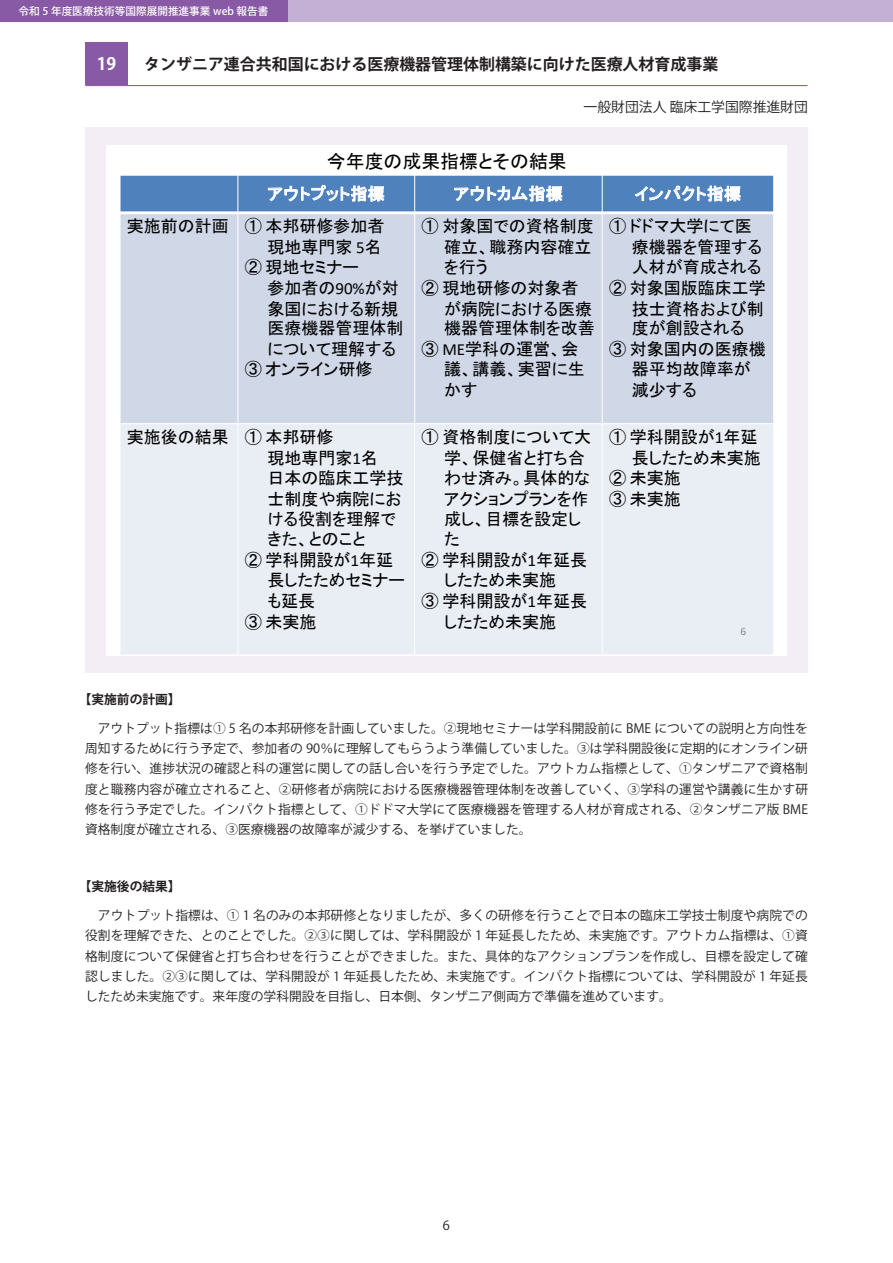
<style>
.page{position:relative;width:893px;height:1263px;background:#fff}
.page>*{position:absolute;margin:0;border:0;box-sizing:border-box;transform-origin:0 0}
.t1{font:18.9px "MS P Gothic";color:#000}
.t2{font:16.95px "MS P Gothic";color:#000}
.t3{font:700 16.95px "Koz Go Pr 6 N";color:#fff}
.t4{font:16.65px "MS P Gothic";letter-spacing:.02em;color:#fff}
.t5{font:700 15.9px "Koz Go Pr 6 N";color:#231f20}
.t6{font:13.8px "Koz Go Pr 6 N";color:#231f20}
.t7{font:12.75px/20.2px "Koz Go Pr 6 N";color:#231f20;text-align:justify}
.t8{font:700 12.75px "Koz Go Pr 6 N";color:#231f20}
.t9{font:11.4px "Calibri";color:#898989}
.t10{font:500 10.65px "Koz Go Pr 6 N";color:#fff}
.s1{font-family:"Calibri"}
</style>
<div class="page">
<div style="left:0;top:0;width:893px;height:21px;background:#c4b0d4"></div>
<div style="left:86px;top:128px;width:722px;height:545px;background:#f3eef6"></div>
<div style="left:0;top:0;width:287px;height:21px;background:#8859a4"></div>
<hr style="left:85px;top:85px;width:723px;height:1px;background:#8859a4">
<div style="left:85px;top:43px;width:43px;height:42px;background:#8859a4"></div>
<div style="left:107px;top:145px;width:680px;height:510px;background:#fff"></div>
<div style="left:120px;top:175px;width:118px;height:38px;background:#4f81bd"></div>
<div style="left:238px;top:175px;width:177px;height:38px;background:#4f81bd"></div>
<div style="left:415px;top:175px;width:187px;height:38px;background:#4f81bd"></div>
<div style="left:602px;top:175px;width:172px;height:38px;background:#4f81bd"></div>
<div style="left:120px;top:213px;width:118px;height:211px;background:#d0d8e8"></div>
<div style="left:238px;top:213px;width:177px;height:211px;background:#d0d8e8"></div>
<div style="left:415px;top:213px;width:187px;height:211px;background:#d0d8e8"></div>
<div style="left:602px;top:213px;width:172px;height:211px;background:#d0d8e8"></div>
<div style="left:120px;top:424px;width:118px;height:231px;background:#e9edf4"></div>
<div style="left:238px;top:424px;width:177px;height:231px;background:#e9edf4"></div>
<div style="left:415px;top:424px;width:187px;height:231px;background:#e9edf4"></div>
<div style="left:602px;top:424px;width:172px;height:231px;background:#e9edf4"></div>
<hr style="left:237px;top:175px;width:1px;height:480px;background:#fff">
<hr style="left:414px;top:175px;width:1px;height:480px;background:#fff">
<hr style="left:602px;top:175px;width:1px;height:480px;background:#fff">
<hr style="left:120px;top:211px;width:654px;height:3px;background:#fff">
<hr style="left:120px;top:423px;width:654px;height:1px;background:#fff">
<hr style="left:120px;top:175px;width:1px;height:480px;background:#fff">
<hr style="left:773px;top:175px;width:1px;height:480px;background:#fff">
<hr style="left:120px;top:175px;width:654px;height:1px;background:#fff">
<hr style="left:120px;top:655px;width:654px;height:1px;background:#fff">
<p class="t10" style="left:19px;top:5px;width:251px">令和 5 年度医療技術等国際展開推進事業 web 報告書</p>
<h2 class="t3" style="left:97px;top:54px;width:21px">19</h2>
<p class="t5" style="left:144px;top:56px;width:576px">タンザニア連合共和国における医療機器管理体制構築に向けた医療人材育成事業</p>
<p class="t6" style="left:584px;top:99px;width:226px">一般財団法人 臨床工学国際推進財団</p>
<h1 class="t1" style="left:327px;top:152px;width:241px">今年度の成果指標とその結果</h1>
<h3 class="t4" style="left:268px;top:185px;width:119px">アウトプット指標</h3>
<h3 class="t4" style="left:454px;top:185px;width:110px">アウトカム指標</h3>
<h3 class="t4" style="left:634px;top:185px;width:108px">インパクト指標</h3>
<h2 class="t2" style="left:127px;top:218px;width:259px">実施前の計画 ① 本邦研修参加者</h2>
<h2 class="t2" style="left:267px;top:238px;width:116px">現地専門家 <span class="s1">5</span>名</h2>
<h2 class="t2" style="left:245px;top:258px;width:116px">② 現地セミナー</h2>
<h2 class="t2" style="left:267px;top:279px;width:133px">参加者の<span class="s1">90%</span>が対</h2>
<h2 class="t2" style="left:267px;top:300px;width:132px">象国における新規</h2>
<h2 class="t2" style="left:267px;top:320px;width:138px">医療機器管理体制</h2>
<h2 class="t2" style="left:267px;top:341px;width:130px">について理解する</h2>
<h2 class="t2" style="left:245px;top:360px;width:129px">③ オンライン研修</h2>
<h2 class="t2" style="left:421px;top:218px;width:174px">① 対象国での資格制度</h2>
<h2 class="t2" style="left:444px;top:238px;width:149px">確立、職務内容確立</h2>
<h2 class="t2" style="left:444px;top:258px;width:45px">を行う</h2>
<h2 class="t2" style="left:421px;top:279px;width:158px">② 現地研修の対象者</h2>
<h2 class="t2" style="left:444px;top:300px;width:149px">が病院における医療</h2>
<h2 class="t2" style="left:444px;top:320px;width:152px">機器管理体制を改善</h2>
<h2 class="t2" style="left:421px;top:341px;width:159px">③ <span class="s1">ME</span>学科の運営、会</h2>
<h2 class="t2" style="left:444px;top:360px;width:142px">議、講義、実習に生</h2>
<h2 class="t2" style="left:444px;top:381px;width:35px">かす</h2>
<h2 class="t2" style="left:609px;top:218px;width:144px">① ドドマ大学にて医</h2>
<h2 class="t2" style="left:632px;top:238px;width:132px">療機器を管理する</h2>
<h2 class="t2" style="left:632px;top:258px;width:131px">人材が育成される</h2>
<h2 class="t2" style="left:609px;top:279px;width:158px">② 対象国版臨床工学</h2>
<h2 class="t2" style="left:632px;top:300px;width:134px">技士資格および制</h2>
<h2 class="t2" style="left:632px;top:320px;width:114px">度が創設される</h2>
<h2 class="t2" style="left:609px;top:341px;width:158px">③ 対象国内の医療機</h2>
<h2 class="t2" style="left:632px;top:360px;width:121px">器平均故障率が</h2>
<h2 class="t2" style="left:632px;top:381px;width:66px">減少する</h2>
<h2 class="t2" style="left:127px;top:429px;width:208px">実施後の結果 ① 本邦研修</h2>
<h2 class="t2" style="left:267px;top:449px;width:112px">現地専門家<span class="s1">1</span>名</h2>
<h2 class="t2" style="left:267px;top:469px;width:138px">日本の臨床工学技</h2>
<h2 class="t2" style="left:267px;top:490px;width:136px">士制度や病院にお</h2>
<h2 class="t2" style="left:267px;top:511px;width:130px">ける役割を理解で</h2>
<h2 class="t2" style="left:267px;top:531px;width:100px">きた、とのこと</h2>
<h2 class="t2" style="left:245px;top:551px;width:150px">② 学科開設が<span class="s1">1</span>年延</h2>
<h2 class="t2" style="left:267px;top:571px;width:139px">長したためセミナー</h2>
<h2 class="t2" style="left:267px;top:592px;width:49px">も延長</h2>
<h2 class="t2" style="left:245px;top:613px;width:73px">③ 未実施</h2>
<h2 class="t2" style="left:421px;top:429px;width:171px">① 資格制度について大</h2>
<h2 class="t2" style="left:444px;top:449px;width:143px">学、保健省と打ち合</h2>
<h2 class="t2" style="left:444px;top:469px;width:147px">わせ済み。具体的な</h2>
<h2 class="t2" style="left:444px;top:490px;width:146px">アクションプランを作</h2>
<h2 class="t2" style="left:444px;top:511px;width:138px">成し、目標を設定し</h2>
<h2 class="t2" style="left:444px;top:531px;width:17px">た</h2>
<h2 class="t2" style="left:421px;top:551px;width:167px">② 学科開設が<span class="s1">1</span>年延長</h2>
<h2 class="t2" style="left:444px;top:571px;width:114px">したため未実施</h2>
<h2 class="t2" style="left:421px;top:592px;width:167px">③ 学科開設が<span class="s1">1</span>年延長</h2>
<h2 class="t2" style="left:444px;top:613px;width:114px">したため未実施</h2>
<h2 class="t2" style="left:609px;top:429px;width:150px">① 学科開設が<span class="s1">1</span>年延</h2>
<h2 class="t2" style="left:632px;top:449px;width:131px">長したため未実施</h2>
<h2 class="t2" style="left:609px;top:469px;width:73px">② 未実施</h2>
<h2 class="t2" style="left:609px;top:490px;width:73px">③ 未実施</h2>
<p class="t9" style="left:740px;top:623px;width:7px">6</p>
<p class="t8" style="left:79px;top:692px;width:104px">【実施前の計画】</p>
<p class="t7" style="left:85px;top:718px;width:725px">　アウトプット指標は① 5 名の本邦研修を計画していました。②現地セミナーは学科開設前に BME についての説明と方向性を周知するために行う予定で、参加者の 90％に理解してもらうよう準備していました。③は学科開設後に定期的にオンライン研修を行い、進捗状況の確認と科の運営に関しての話し合いを行う予定でした。アウトカム指標として、①タンザニアで資格制度と職務内容が確立されること、②研修者が病院における医療機器管理体制を改善していく、③学科の運営や講義に生かす研修を行う予定でした。インパクト指標として、①ドドマ大学にて医療機器を管理する人材が育成される、②タンザニア版 BME資格制度が確立される、③医療機器の故障率が減少する、を挙げていました。</p>
<p class="t8" style="left:79px;top:880px;width:104px">【実施後の結果】</p>
<p class="t7" style="left:85px;top:906px;width:724px">　アウトプット指標は、① 1 名のみの本邦研修となりましたが、多くの研修を行うことで日本の臨床工学技士制度や病院での役割を理解できた、とのことでした。②③に関しては、学科開設が 1 年延長したため、未実施です。アウトカム指標は、①資格制度について保健省と打ち合わせを行うことができました。また、具体的なアクションプランを作成し、目標を設定して確認しました。②③に関しては、学科開設が 1 年延長したため、未実施です。インパクト指標については、学科開設が 1 年延長したため未実施です。来年度の学科開設を目指し、日本側、タンザニア側両方で準備を進めています。</p>
<p class="t7" style="left:443px;top:1215px;width:9px">6</p>
</div>
